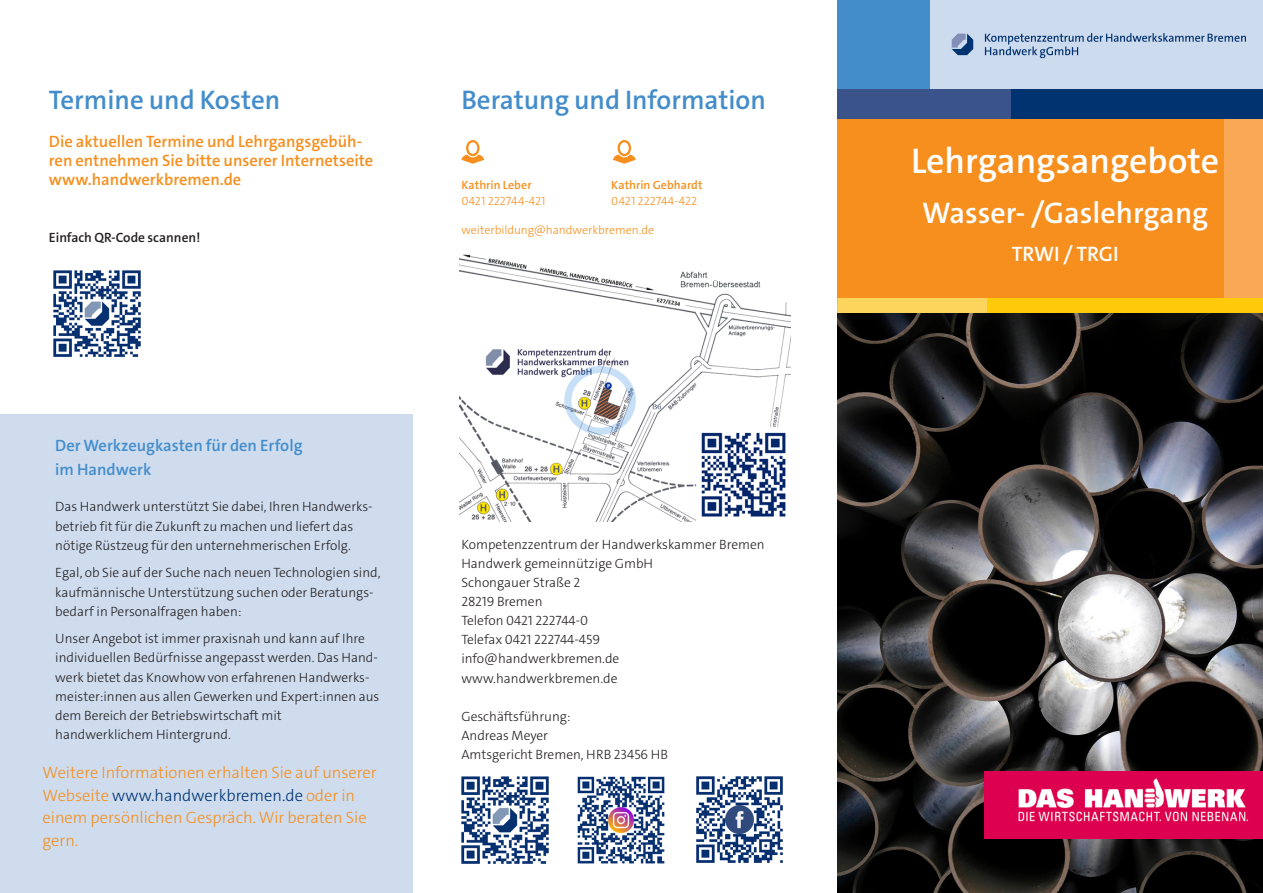
<style>
.page{position:relative;width:1263px;height:893px;background:#fff}
.page>*{position:absolute;margin:0;border:0;box-sizing:border-box;transform-origin:0 0}
.DIN_lang_Titel_24pt{font:600 36px "The Sans C4 s";color:#fff}
.DIN_lang_Titel_24pt-2{font:600 30px "The Sans C4 s";color:#fff}
.DIN_lang_Überschrift_18pt{font:600 27px "The Sans C4 s";color:#448dcb}
.DIN_lang_Marginaltext_7_5pt{font:600 27px "The Sans C4 s";color:#448dcb}
.DIN_lang_Untertitel_12pt{font:600 21px "The Sans C4 s";color:#fff}
.DIN_lang_Zitat_herausgestellt_11pt{font:300 16.5px/22.5px "The Sans C4 s";color:#f68f1e}
.DIN_lang_Fließtext_Flattersatz_9pt{font:600 16.5px/19.2px "The Sans C4 s";color:#f68f1e}
.DIN_lang_Überschrift_12pt{font:600 16.5px "The Sans C4 s";color:#448dcb}
.DIN_lang_Überschrift_12pt-2{font:300 13.5px/19.2px "The Sans C4 s";color:#231f20}
.DIN_lang_Fließtext_Flattersatz_9pt-2{font:300 13.5px "The Sans C4 s";color:#231f20}
.DIN_lang_Fließtext_Flattersatz_9pt-3{font:600 13.5px "The Sans C4 s";color:#231f20}
.DIN_lang_Marginaltext_7_5pt-2{font:300 12px "The Sans C4 s";color:#f68f1e}
.DIN_lang_Marginaltext_7_5pt-3{font:600 12px/15.8px "The Sans C4 s";letter-spacing:.005em;color:#f68f1e}
.s1{color:#013371}
.s2{font-weight:300}
</style>
<div class="page">
<img style="left:838px;top:313px;width:425px;height:580px">
<svg style="left:461px;top:140px;width:23px;height:24px"></svg>
<div style="left:838px;top:119px;width:425px;height:194px;background:#f68f1e"></div>
<div style="left:838px;top:0;width:425px;height:89px;background:#cddbef"></div>
<div style="left:1225px;top:119px;width:38px;height:194px;background:#f9a855"></div>
<div style="left:838px;top:0;width:92px;height:89px;background:#448dcb"></div>
<div style="left:838px;top:298px;width:425px;height:15px;background:#feca0a"></div>
<div style="left:838px;top:89px;width:425px;height:30px;background:#013371"></div>
<div style="left:838px;top:89px;width:173px;height:30px;background:#3a548b"></div>
<div style="left:838px;top:298px;width:148px;height:15px;background:#fed55c"></div>
<svg style="left:952px;top:33px;width:294px;height:25px"></svg>
<svg style="left:613px;top:140px;width:23px;height:24px"></svg>
<img style="left:984px;top:771px;width:279px;height:67px">
<img style="left:461px;top:776px;width:88px;height:88px">
<img style="left:577px;top:776px;width:88px;height:88px">
<img style="left:696px;top:776px;width:87px;height:87px">
<img style="left:460px;top:254px;width:330px;height:268px">
<div style="left:0;top:415px;width:412px;height:478px;background:#cedcee"></div>
<img style="left:53px;top:270px;width:88px;height:87px">
<p class="DIN_lang_Marginaltext_7_5pt" style="left:49px;top:83px;width:233px">Termine und Kosten</p>
<p class="DIN_lang_Fließtext_Flattersatz_9pt" style="left:49px;top:132px;width:326px">Die aktuellen Termine und Lehrgangsgebüh&shy;ren entnehmen Sie bitte unserer Internetseite www.handwerkbremen.de</p>
<p class="DIN_lang_Fließtext_Flattersatz_9pt-3" style="left:49px;top:229px;width:153px">Einfach QR-Code scannen!</p>
<p class="DIN_lang_Überschrift_12pt" style="left:55px;top:435px;width:249px">Der Werkzeugkasten für den Erfolg</p>
<p class="DIN_lang_Überschrift_12pt" style="left:55px;top:459px;width:98px">im Handwerk</p>
<p class="DIN_lang_Überschrift_12pt-2" style="left:55px;top:497px;width:319px">Das Handwerk unterstützt Sie dabei, Ihren Handwerks&shy;betrieb fit für die Zukunft zu machen und liefert das nötige Rüstzeug für den unternehmerischen Erfolg.</p>
<p class="DIN_lang_Überschrift_12pt-2" style="left:55px;top:563px;width:327px">Egal, ob Sie auf der Suche nach neuen Technologien sind, kaufmännische Unterstützung suchen oder Beratungs&shy;bedarf in Personalfragen haben:</p>
<p class="DIN_lang_Überschrift_12pt-2" style="left:55px;top:629px;width:326px">Unser Angebot ist immer praxisnah und kann auf Ihre individuellen Bedürfnisse angepasst werden. Das Hand&shy;werk bietet das Knowhow von erfahrenen Handwerks&shy;meister:innen aus allen Gewerken und Expert:innen aus dem Bereich der Betriebswirtschaft mit handwerklichem Hintergrund.</p>
<p class="DIN_lang_Zitat_herausgestellt_11pt" style="left:43px;top:761px;width:336px">Weitere Informationen erhalten Sie auf unserer Webseite <span class="s1">www.handwerkbremen.de</span> oder in einem persönlichen Gespräch. Wir beraten Sie gern.</p>
<p class="DIN_lang_Überschrift_18pt" style="left:461px;top:83px;width:306px">Beratung und Information</p>
<p class="DIN_lang_Marginaltext_7_5pt-3" style="left:461px;top:177px;width:72px">Kathrin Leber</p>
<p class="DIN_lang_Marginaltext_7_5pt-2" style="left:461px;top:193px;width:86px">0421 222744-421</p>
<p class="DIN_lang_Marginaltext_7_5pt-2" style="left:461px;top:223px;width:194px">weiterbildung@handwerkbremen.de</p>
<p class="DIN_lang_Marginaltext_7_5pt-3" style="left:611px;top:177px;width:93px">Kathrin Gebhardt<br><span class="s2">0421 222744-422</span></p>
<p class="DIN_lang_Fließtext_Flattersatz_9pt-2" style="left:461px;top:535px;width:305px">Kompetenzzentrum der Handwerkskammer Bremen</p>
<p class="DIN_lang_Fließtext_Flattersatz_9pt-2" style="left:461px;top:554px;width:193px">Handwerk gemeinnützige GmbH</p>
<p class="DIN_lang_Fließtext_Flattersatz_9pt-2" style="left:461px;top:574px;width:120px">Schongauer Straße 2</p>
<p class="DIN_lang_Fließtext_Flattersatz_9pt-2" style="left:461px;top:593px;width:83px">28219 Bremen</p>
<p class="DIN_lang_Fließtext_Flattersatz_9pt-2" style="left:461px;top:612px;width:128px">Telefon 0421 222744-0</p>
<p class="DIN_lang_Fließtext_Flattersatz_9pt-2" style="left:461px;top:631px;width:140px">Telefax 0421 222744-459</p>
<p class="DIN_lang_Fließtext_Flattersatz_9pt-2" style="left:461px;top:650px;width:159px">info@handwerkbremen.de</p>
<p class="DIN_lang_Fließtext_Flattersatz_9pt-2" style="left:461px;top:669px;width:158px">www.handwerkbremen.de</p>
<p class="DIN_lang_Fließtext_Flattersatz_9pt-2" style="left:461px;top:707px;width:111px">Geschäftsführung:</p>
<p class="DIN_lang_Fließtext_Flattersatz_9pt-2" style="left:461px;top:727px;width:88px">Andreas Meyer</p>
<p class="DIN_lang_Fließtext_Flattersatz_9pt-2" style="left:461px;top:746px;width:208px">Amtsgericht Bremen, HRB 23456 HB</p>
<p class="DIN_lang_Titel_24pt" style="left:911px;top:138px;width:310px">Lehrgangsangebote</p>
<p class="DIN_lang_Titel_24pt-2" style="left:922px;top:194px;width:287px">Wasser- /Gaslehrgang</p>
<p class="DIN_lang_Untertitel_12pt" style="left:1012px;top:241px;width:109px">TRWI / TRGI</p>
</div>
